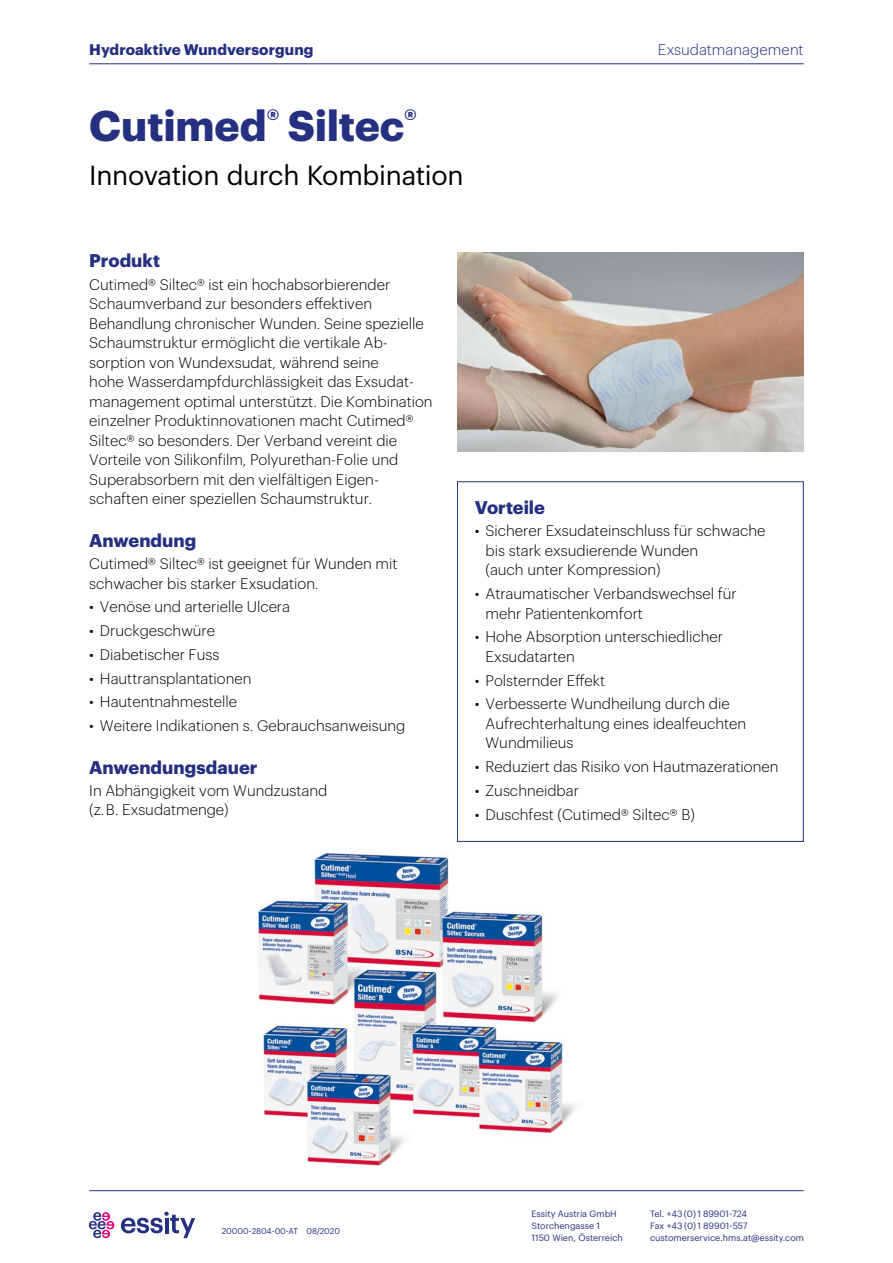
<style>
.page{position:relative;width:893px;height:1263px;background:#fff}
.page>*{position:absolute;margin:0;border:0;box-sizing:border-box;transform-origin:0 0}
.t1{font:700 42px "Graphik";letter-spacing:-.005em;color:#253081}
.t2{font:27px "Graphik";letter-spacing:-.015em;color:#000}
.t3{font:700 18px "Graphik";color:#253081}
.t4{font:300 15px/19.5px "Graphik";color:#000}
.t5{font:700 15px "Graphik";letter-spacing:.005em;color:#253081}
.t6{font:300 15px "Graphik";letter-spacing:.005em;color:#253081}
.t7{font:9px/12px "Graphik";color:#253081}
.t8{font:8.25px "Graphik";letter-spacing:-.005em;color:#253081}
</style>
<div class="page">
<hr style="left:89px;top:63px;width:715px;height:1px;background:#253081">
<svg style="left:121px;top:1212px;width:74px;height:26px"></svg>
<svg style="left:89px;top:1212px;width:25px;height:26px"></svg>
<hr style="left:89px;top:1190px;width:715px;height:1px;background:#253081">
<img style="left:258px;top:853px;width:317px;height:313px">
<div style="left:457px;top:481px;width:347px;height:361px;border:1px solid #253081"></div>
<img style="left:457px;top:253px;width:347px;height:199px">
<p class="t5" style="left:89px;top:38px;width:226px">Hydroaktive Wundversorgung</p>
<p class="t6" style="left:658px;top:39px;width:147px">Exsudatmanagement</p>
<h1 class="t1" style="left:89px;top:93px;width:329px">Cutimed<sup>®</sup> Siltec<sup>®</sup></h1>
<h2 class="t2" style="left:89px;top:155px;width:376px">Innovation durch Kombination</h2>
<p class="t3" style="left:89px;top:247px;width:72px">Produkt</p>
<p class="t4" style="left:89px;top:274px;width:345px">Cutimed® Siltec® ist ein hochabsorbierender Schaumverband zur besonders effektiven Behandlung chronischer Wunden. Seine spezielle Schaumstruktur ermöglicht die vertikale Ab&shy;sorption von Wundexsudat, während seine<br>hohe Wasserdampfdurchlässigkeit das Exsudat&shy;management optimal unterstützt. Die Kombination einzelner Produktinnovationen macht Cutimed® Siltec® so besonders. Der Verband vereint die Vorteile von Silikonfilm, Polyurethan-Folie und Superabsorbern mit den vielfältigen Eigen&shy;schaften einer speziellen Schaumstruktur.</p>
<p class="t3" style="left:89px;top:526px;width:108px">Anwendung</p>
<p class="t4" style="left:89px;top:553px;width:310px">Cutimed® Siltec® ist geeignet für Wunden mit schwacher bis starker Exsudation.</p>
<p class="t4" style="left:89px;top:596px;width:202px">• Venöse und arterielle Ulcera</p>
<p class="t4" style="left:89px;top:620px;width:127px">• Druckgeschwüre</p>
<p class="t4" style="left:89px;top:644px;width:132px">• Diabetischer Fuss</p>
<p class="t4" style="left:89px;top:667px;width:164px">• Hauttransplantationen</p>
<p class="t4" style="left:89px;top:691px;width:149px">• Hautentnahmestelle</p>
<p class="t4" style="left:89px;top:715px;width:318px">• Weitere Indikationen s. Gebrauchsanweisung</p>
<p class="t3" style="left:89px;top:753px;width:170px">Anwendungsdauer</p>
<p class="t4" style="left:89px;top:780px;width:240px">In Abhängigkeit vom Wundzustand (z. B. Exsudatmenge)</p>
<p class="t3" style="left:475px;top:493px;width:72px">Vorteile</p>
<p class="t4" style="left:485px;top:520px;width:281px;text-indent:-11px">• Sicherer Exsudateinschluss für schwache bis stark exsudierende Wunden<br>(auch unter Kompression)</p>
<p class="t4" style="left:485px;top:583px;width:253px;text-indent:-11px">• Atraumatischer Verbandswechsel für mehr Patientenkomfort</p>
<p class="t4" style="left:485px;top:626px;width:239px;text-indent:-11px">• Hohe Absorption unterschiedlicher<br>Exsudatarten</p>
<p class="t4" style="left:475px;top:669px;width:132px">• Polsternder Effekt</p>
<p class="t4" style="left:485px;top:693px;width:262px;text-indent:-11px">• Verbesserte Wundheilung durch die<br>Aufrechterhaltung eines idealfeuchten<br>Wundmilieus</p>
<p class="t4" style="left:475px;top:756px;width:305px">• Reduziert das Risiko von Hautmazerationen</p>
<p class="t4" style="left:475px;top:780px;width:106px">• Zuschneidbar</p>
<p class="t4" style="left:475px;top:803px;width:221px">• Duschfest (Cutimed® Siltec® B)</p>
<p class="t8" style="left:222px;top:1224px;width:120px">20000-2804-00-AT 08/2020</p>
<p class="t7" style="left:531px;top:1207px;width:93px">Essity Austria GmbH<br>Storchengasse 1<br>1150 Wien, Österreich</p>
<p class="t7" style="left:650px;top:1207px;width:155px">Tel. +43 (0) 1 89901-724<br>Fax +43 (0) 1 89901-557 customerservice.hms.at@essity.com</p>
</div>
